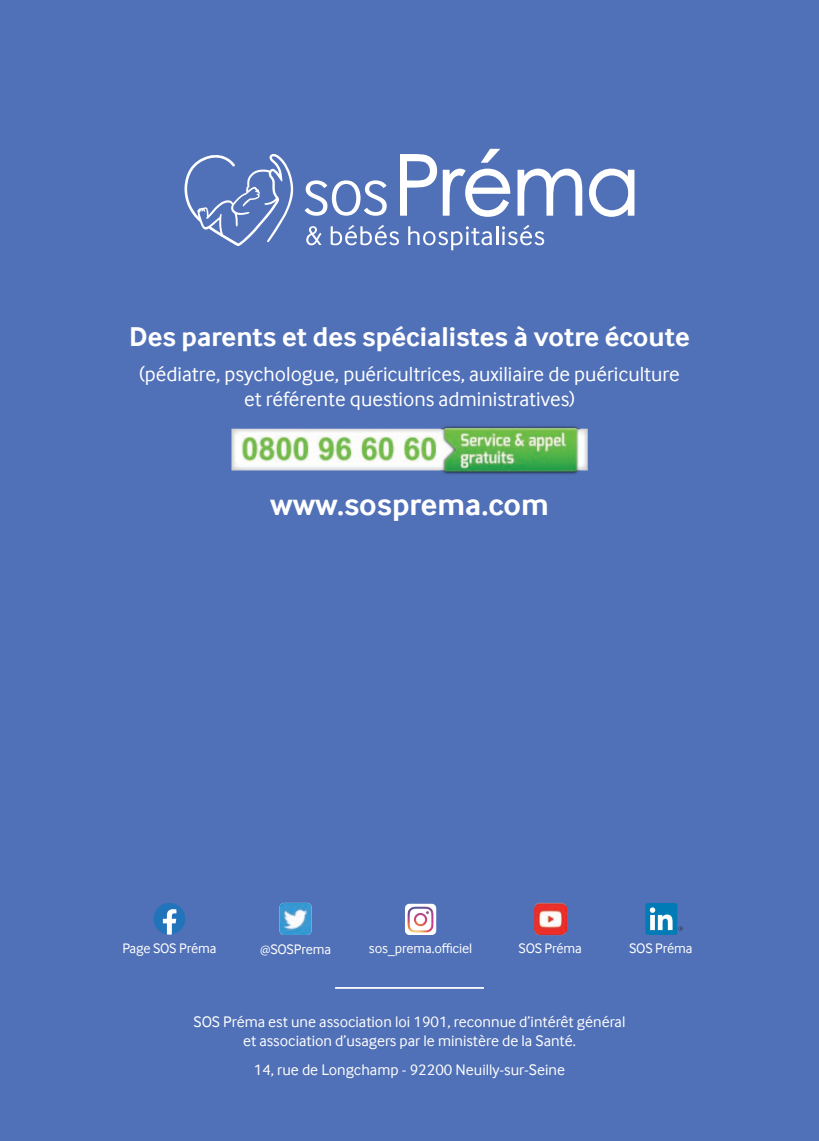
<style>
.page{position:relative;width:819px;height:1141px;background:#5070b7}
.page>*{position:absolute;margin:0;border:0;box-sizing:border-box;transform-origin:0 0}
.t1{font:700 31.5px "Inter Face";color:#fff}
.t2{font:700 28px "Inter Face";color:#fff}
.t3{font:21px "Inter Face";color:#fff}
.t4{font:15.75px "Inter Face";color:#fff}
.t5{font:14.17px "Inter Face";letter-spacing:-.01em;color:#fff}
.s1{font-family:"Myriad Pro"}
</style>
<div class="page">
<hr style="left:335px;top:987px;width:149px;height:2px;background:#fff">
<svg style="left:306px;top:226px;width:15px;height:19px"></svg>
<svg style="left:330px;top:225px;width:69px;height:20px"></svg>
<svg style="left:408px;top:225px;width:136px;height:25px"></svg>
<svg style="left:304px;top:180px;width:82px;height:36px"></svg>
<svg style="left:400px;top:149px;width:110px;height:68px"></svg>
<svg style="left:517px;top:169px;width:65px;height:47px"></svg>
<svg style="left:589px;top:169px;width:45px;height:48px"></svg>
<svg style="left:184px;top:154px;width:109px;height:93px"></svg>
<img style="left:405px;top:904px;width:31px;height:31px">
<svg style="left:153px;top:903px;width:32px;height:32px"></svg>
<img style="left:279px;top:903px;width:32px;height:32px">
<img style="left:534px;top:903px;width:32px;height:32px">
<svg style="left:678px;top:926px;width:4px;height:5px"></svg>
<div style="left:645px;top:903px;width:32px;height:32px;background:#007bb6;border-radius:2px"></div>
<svg style="left:649px;top:907px;width:23px;height:23px"></svg>
<img style="left:231px;top:426px;width:357px;height:48px">
<p class="t2" style="left:129px;top:321px;width:562px">Des parents et des spécialistes à votre écoute</p>
<p class="t3" style="left:139px;top:362px;width:542px">(pédiatre, psychologue, puéricultrices, auxiliaire de puériculture</p>
<p class="t3" style="left:244px;top:387px;width:332px">et référente questions administratives)</p>
<p class="t1" style="left:270px;top:486px;width:280px">www.sosprema.com</p>
<p class="t5" style="left:122px;top:940px;width:95px">Page SOS Préma</p>
<p class="t5" style="left:260px;top:941px;width:72px"><span class="s1">@</span>SOSPrema</p>
<p class="t5" style="left:369px;top:940px;width:105px">sos_prema.officiel</p>
<p class="t5" style="left:518px;top:940px;width:65px">SOS Préma</p>
<p class="t5" style="left:629px;top:940px;width:65px">SOS Préma</p>
<p class="t4" style="left:193px;top:1013px;width:433px">SOS Préma est une association loi 1901, reconnue d’intérêt général</p>
<p class="t4" style="left:243px;top:1032px;width:334px">et association d’usagers par le ministère de la Santé.</p>
<p class="t4" style="left:254px;top:1061px;width:312px">14, rue de Longchamp - 92200 Neuilly-sur-Seine</p>
</div>
